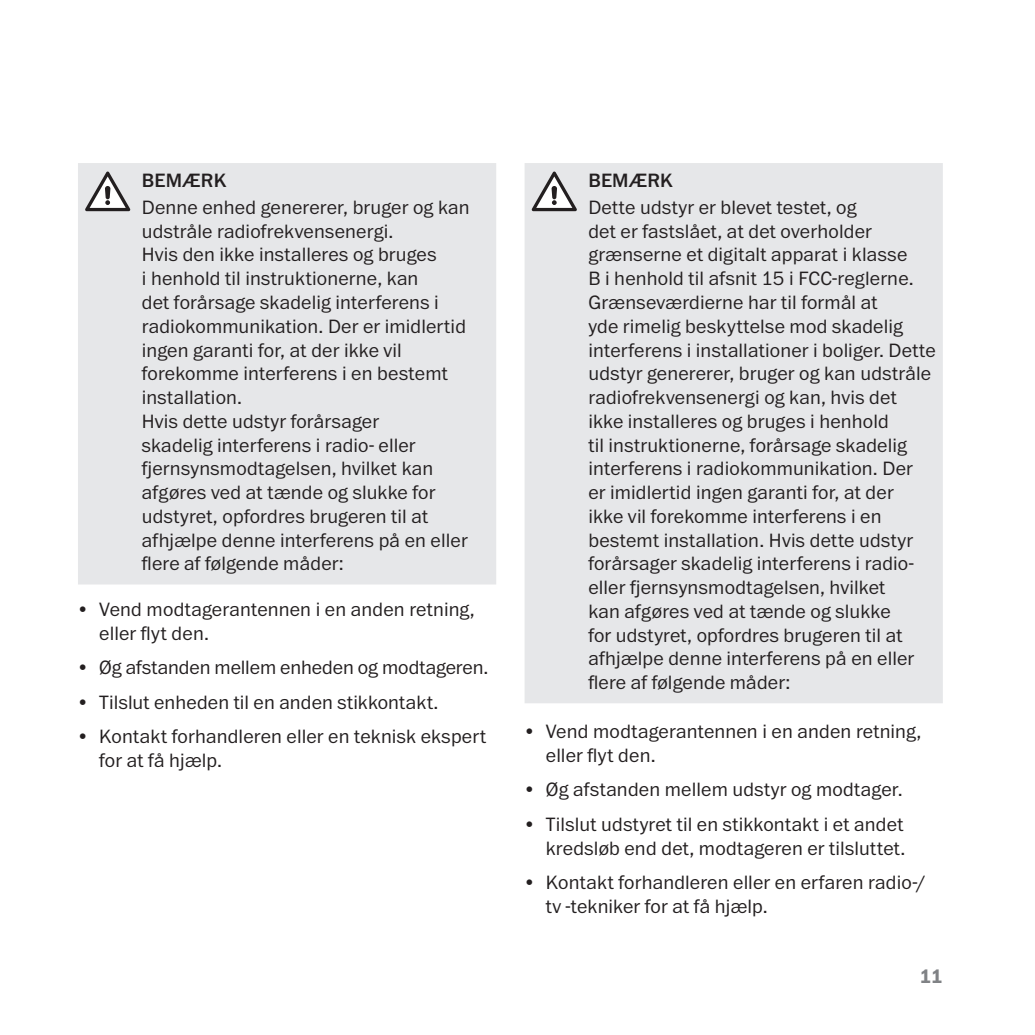
<style>
.page{position:relative;width:1035px;height:1035px;background:#fff}
.page>*{position:absolute;margin:0;border:0;box-sizing:border-box;transform-origin:0 0}
.Body{font:300 20px/23.8px "Franklin ITC Pro";letter-spacing:.01em;color:#231f20}
.Head_4{font:500 20px "Franklin ITC Pro";letter-spacing:.005em;color:#231f20}
.t1{font:700 20px "Franklin ITC Pro";color:#808285}
</style>
<div class="page">
<div style="left:78px;top:163px;width:418px;height:421px;background:#e6e7e9"></div>
<svg style="left:85px;top:171px;width:45px;height:40px"></svg>
<div style="left:524px;top:163px;width:419px;height:540px;background:#e6e7e9"></div>
<svg style="left:531px;top:171px;width:46px;height:40px"></svg>
<p class="Head_4" style="left:142px;top:169px;width:86px">BEMÆRK</p>
<p class="Body" style="left:142px;top:196px;width:329px">Denne enhed genererer, bruger og kan udstråle radiofrekvensenergi.<br>Hvis den ikke installeres og bruges<br>i henhold til instruktionerne, kan<br>det forårsage skadelig interferens i radiokommunikation. Der er imidlertid ingen garanti for, at der ikke vil forekomme interferens i en bestemt installation.</p>
<p class="Body" style="left:142px;top:410px;width:327px">Hvis dette udstyr forårsager<br>skadelig interferens i radio- eller fjernsynsmodtagelsen, hvilket kan afgøres ved at tænde og slukke for udstyret, opfordres brugeren til at afhjælpe denne interferens på en eller flere af følgende måder:</p>
<p class="Body" style="left:99px;top:598px;width:377px;text-indent:-21px">• Vend modtagerantennen i en anden retning, eller flyt den.</p>
<p class="Body" style="left:78px;top:656px;width:412px">• Øg afstanden mellem enheden og modtageren.</p>
<p class="Body" style="left:78px;top:690px;width:362px">• Tilslut enheden til en anden stikkontakt.</p>
<p class="Body" style="left:99px;top:725px;width:388px;text-indent:-21px">• Kontakt forhandleren eller en teknisk ekspert for at få hjælp.</p>
<p class="Head_4" style="left:588px;top:169px;width:86px">BEMÆRK</p>
<p class="Body" style="left:588px;top:196px;width:349px">Dette udstyr er blevet testet, og<br>det er fastslået, at det overholder grænserne et digitalt apparat i klasse<br>B i henhold til afsnit 15 i FCC-reglerne.<br>Grænseværdierne har til formål at<br>yde rimelig beskyttelse mod skadelig interferens i installationer i boliger. Dette udstyr genererer, bruger og kan udstråle radiofrekvensenergi og kan, hvis det ikke installeres og bruges i henhold<br>til instruktionerne, forårsage skadelig interferens i radiokommunikation. Der<br>er imidlertid ingen garanti for, at der<br>ikke vil forekomme interferens i en bestemt installation. Hvis dette udstyr forårsager skadelig interferens i radio&shy;eller fjernsynsmodtagelsen, hvilket<br>kan afgøres ved at tænde og slukke<br>for udstyret, opfordres brugeren til at afhjælpe denne interferens på en eller flere af følgende måder:</p>
<p class="Body" style="left:546px;top:720px;width:377px;text-indent:-21px">• Vend modtagerantennen i en anden retning, eller flyt den.</p>
<p class="Body" style="left:524px;top:778px;width:380px">• Øg afstanden mellem udstyr og modtager.</p>
<p class="Body" style="left:524px;top:813px;width:382px;text-align:right">• Tilslut udstyret til en stikkontakt i et andet kredsløb end det, modtageren er tilsluttet.</p>
<p class="Body" style="left:546px;top:871px;width:381px;text-indent:-21px">• Kontakt forhandleren eller en erfaren radio-/ tv -tekniker for at få hjælp.</p>
<p class="t1" style="left:920px;top:964px;width:25px">11</p>
</div>
